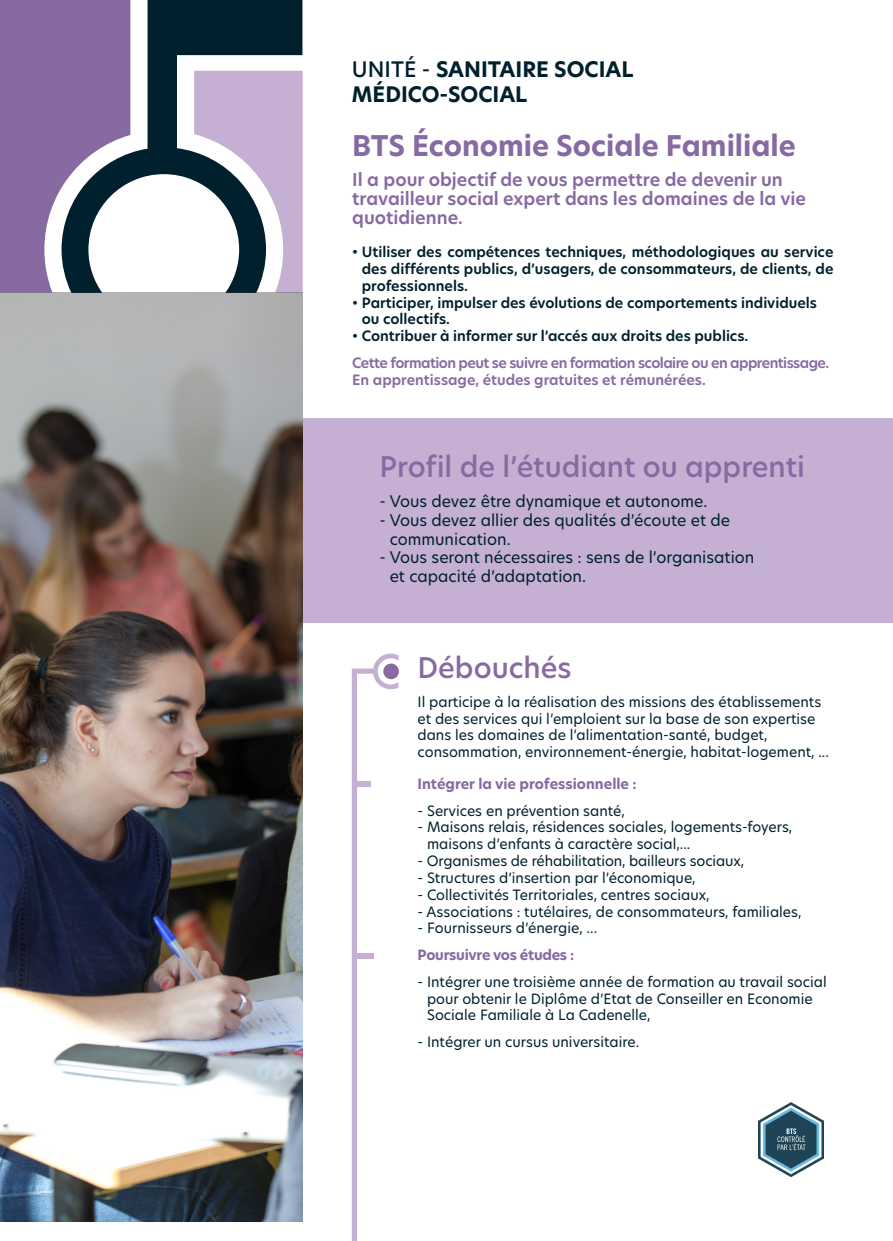
<style>
.page{position:relative;width:893px;height:1241px;background:#fff}
.page>*{position:absolute;margin:0;border:0;box-sizing:border-box;transform-origin:0 0}
.t1{font:500 28px "Hero New";color:#876aa2}
.t2{font:700 28px "Hero New";color:#876aa2}
.t3{font:700 21px/25.2px "Hero New";color:#00202d}
.t4{font:600 17.5px/19.2px "Hero New";color:#876aa2}
.t5{font:15.75px/18.9px "Hero New";color:#00202d}
.t6{font:14px/16.8px "Hero New";color:#00202d}
.t7{font:600 14px/16.8px "Hero New";color:#00202d;text-align:justify}
.t8{font:600 14px "Hero New";letter-spacing:-.04em;color:#876aa2}
.t9{font:700 14px "Hero New";letter-spacing:-.005em;color:#876aa2}
.t10{font:600 14px "Hero New";color:#876aa2}
.s1{font-weight:500}
</style>
<div class="page">
<div style="left:303px;top:418px;width:590px;height:204px;background:#c5b0d4"></div>
<img style="left:0;top:293px;width:303px;height:927px">
<svg style="left:0;top:0;width:62px;height:292px;background:#8f74a8"></svg>
<svg style="left:62px;top:0;width:240px;height:293px"></svg>
<svg style="left:352px;top:653px;width:46px;height:587px"></svg>
<div style="left:383px;top:663px;width:16px;height:16px;background:#876aa2;border-radius:50%"></div>
<div style="left:352px;top:781px;width:19px;height:5px;background:#c5b0d4"></div>
<div style="left:355px;top:953px;width:19px;height:5px;background:#c5b0d4"></div>
<img style="left:759px;top:1102px;width:64px;height:74px">
<p class="t3" style="left:352px;top:57px;width:283px"><span class="s1">UNITÉ -</span> SANITAIRE SOCIAL<br>MÉDICO-SOCIAL</p>
<p class="t2" style="left:352px;top:127px;width:445px">BTS Économie Sociale Familiale</p>
<p class="t4" style="left:352px;top:169px;width:455px">Il a pour objectif de vous permettre de devenir un travailleur social expert dans les domaines de la vie quotidienne.</p>
<p class="t7" style="left:362px;top:243px;width:473px;text-indent:-10px">• Utiliser des compétences techniques, méthodologiques au service des différents publics, d’usagers, de consommateurs, de clients, de professionnels.</p>
<p class="t7" style="left:362px;top:294px;width:457px;text-indent:-10px">• Participer, impulser des évolutions de comportements individuels ou collectifs.</p>
<p class="t7" style="left:352px;top:327px;width:398px">• Contribuer à informer sur l’accés aux droits des publics.</p>
<p class="t8" style="left:352px;top:353px;width:478px">Cette formation peut se suivre en formation scolaire ou en apprentissage.</p>
<p class="t10" style="left:352px;top:370px;width:355px">En apprentissage, études gratuites et rémunérées.</p>
<p class="t1" style="left:379px;top:448px;width:427px">Profil de l’étudiant ou apprenti</p>
<p class="t5" style="left:379px;top:491px;width:329px">- Vous devez être dynamique et autonome.</p>
<p class="t5" style="left:390px;top:510px;width:342px;text-indent:-10px">- Vous devez allier des qualités d’écoute et de communication.</p>
<p class="t5" style="left:390px;top:548px;width:366px;text-indent:-10px">- Vous seront nécessaires : sens de l’organisation et capacité d’adaptation.</p>
<p class="t1" style="left:418px;top:648px;width:156px">Débouchés</p>
<p class="t6" style="left:418px;top:693px;width:413px">Il participe à la réalisation des missions des établissements et des services qui l’emploient sur la base de son expertise dans les domaines de l’alimentation-santé, budget, consommation, environnement-énergie, habitat-logement, ...</p>
<p class="t9" style="left:418px;top:774px;width:221px">Intégrer la vie professionnelle :</p>
<p class="t6" style="left:418px;top:801px;width:209px">- Services en prévention santé,</p>
<p class="t6" style="left:427px;top:818px;width:367px;text-indent:-10px">- Maisons relais, résidences sociales, logements-foyers, maisons d’enfants à caractère social,...</p>
<p class="t6" style="left:418px;top:852px;width:328px">- Organismes de réhabilitation, bailleurs sociaux,</p>
<p class="t6" style="left:418px;top:869px;width:280px">- Structures d’insertion par l’économique,</p>
<p class="t6" style="left:418px;top:885px;width:293px">- Collectivités Territoriales, centres sociaux,</p>
<p class="t6" style="left:418px;top:902px;width:385px">- Associations : tutélaires, de consommateurs, familiales,</p>
<p class="t6" style="left:418px;top:919px;width:181px">- Fournisseurs d’énergie, ...</p>
<p class="t9" style="left:418px;top:945px;width:158px">Poursuivre vos études :</p>
<p class="t6" style="left:427px;top:972px;width:401px;text-indent:-10px">- Intégrer une troisième année de formation au travail social pour obtenir le Diplôme d’Etat de Conseiller en Economie<br>Sociale Familiale à La Cadenelle,</p>
<p class="t6" style="left:418px;top:1033px;width:223px">- Intégrer un cursus universitaire.</p>
</div>
